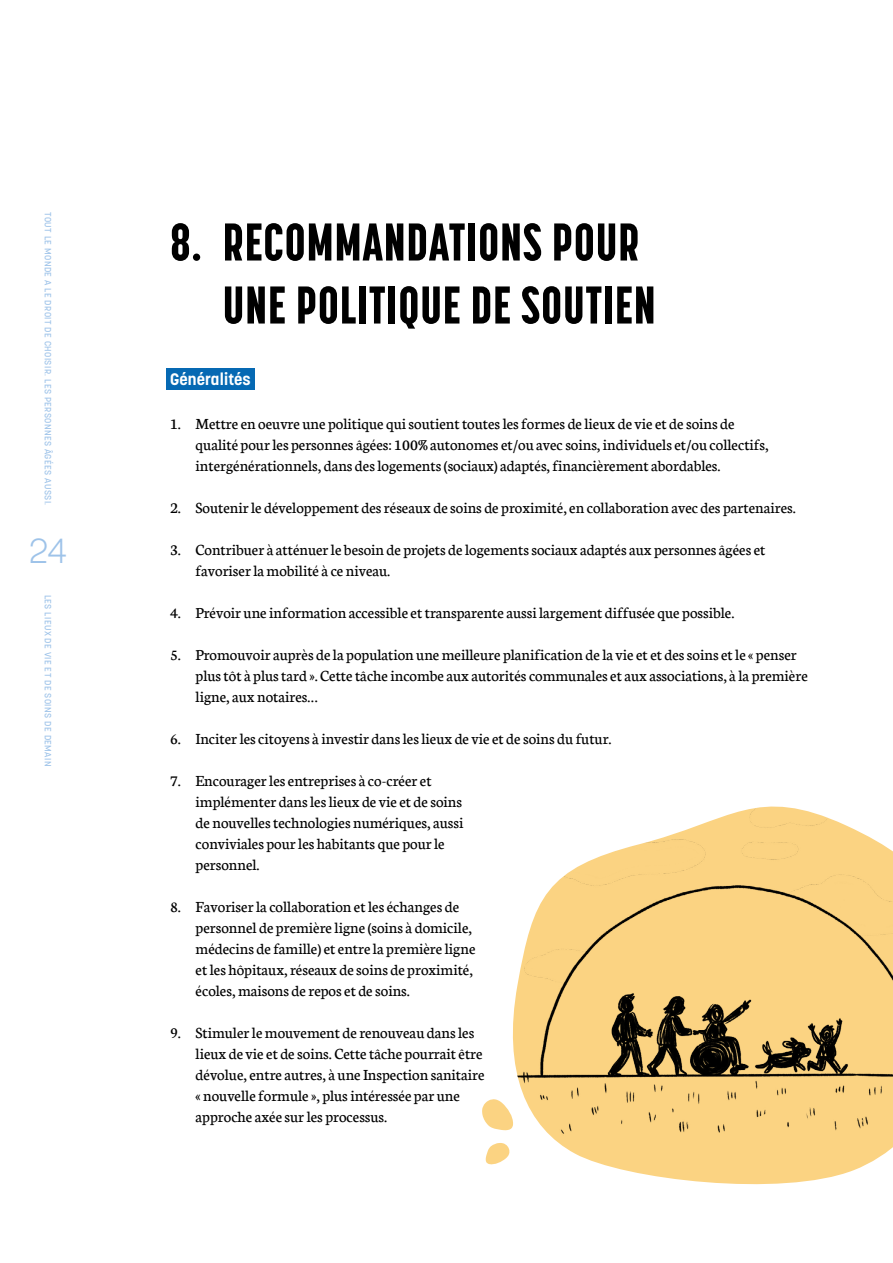
<style>
.page{position:relative;width:893px;height:1263px;background:#fff}
.page>*{position:absolute;margin:0;border:0;box-sizing:border-box;transform-origin:0 0}
.t1{font:800 52.5px/63px "Korolev Compressed";letter-spacing:.02em;color:#000}
.t2{font:300 34.5px "Korolev";color:#9ec3e9}
.t3{font:16.5px/21px "Neuton";color:#000}
.t4{font:700 16.5px "Korolev";letter-spacing:.01em;color:#fff}
.t5{font:500 9px "Korolev";letter-spacing:.05em;color:#9ec3e9}
</style>
<div class="page">
<div style="left:166px;top:368px;width:89px;height:22px;background:#0669b3"></div>
<svg style="left:503px;top:1037px;width:390px;height:148px;fill:#fbd382"></svg>
<img style="left:513px;top:806px;width:380px;height:337px">
<svg style="left:482px;top:1099px;width:31px;height:31px"></svg>
<svg style="left:486px;top:1143px;width:24px;height:22px"></svg>
<p class="t5" style="left:54px;top:212px;width:295px;rotate:90deg">TOUT LE MONDE A LE DROIT DE CHOISIR. LES PERSONNES ÂGÉES AUSSI.</p>
<h2 class="t2" style="left:29px;top:529px;width:39px">24</h2>
<p class="t5" style="left:54px;top:595px;width:173px;rotate:90deg">LES LIEUX DE VIE ET DE SOINS DE DEMAIN</p>
<h1 class="t1" style="left:223px;top:210px;width:434px;text-indent:-53px">8. RECOMMANDATIONS POUR<br>UNE POLITIQUE DE SOUTIEN</h1>
<p class="t4" style="left:170px;top:369px;width:82px">Généralités</p>
<p class="t3" style="left:196px;top:413px;width:574px;text-indent:-26px">1. Mettre en oeuvre une politique qui soutient toutes les formes de lieux de vie et de soins de qualité pour les personnes âgées: 100% autonomes et/ou avec soins, individuels et/ou collectifs, intergénérationnels, dans des logements (sociaux) adaptés, financièrement abordables.</p>
<p class="t3" style="left:170px;top:497px;width:627px">2. Soutenir le développement des réseaux de soins de proximité, en collaboration avec des partenaires.</p>
<p class="t3" style="left:196px;top:539px;width:571px;text-indent:-26px">3. Contribuer à atténuer le besoin de projets de logements sociaux adaptés aux personnes âgées et favoriser la mobilité à ce niveau.</p>
<p class="t3" style="left:170px;top:602px;width:566px">4. Prévoir une information accessible et transparente aussi largement diffusée que possible.</p>
<p class="t3" style="left:196px;top:644px;width:614px;text-indent:-26px">5. Promouvoir auprès de la population une meilleure planification de la vie et et des soins et le « penser plus tôt à plus tard ». Cette tâche incombe aux autorités communales et aux associations, à la première ligne, aux notaires…</p>
<p class="t3" style="left:170px;top:728px;width:443px">6. Inciter les citoyens à investir dans les lieux de vie et de soins du futur.</p>
<p class="t3" style="left:196px;top:770px;width:269px;text-indent:-26px">7. Encourager les entreprises à co-créer et implémenter dans les lieux de vie et de soins de nouvelles technologies numériques, aussi conviviales pour les habitants que pour le personnel.</p>
<p class="t3" style="left:196px;top:896px;width:281px;text-indent:-26px">8. Favoriser la collaboration et les échanges de personnel de première ligne (soins à domicile, médecins de famille) et entre la première ligne et les hôpitaux, réseaux de soins de proximité, écoles, maisons de repos et de soins.</p>
<p class="t3" style="left:196px;top:1022px;width:290px;text-indent:-26px">9. Stimuler le mouvement de renouveau dans les lieux de vie et de soins. Cette tâche pourrait être dévolue, entre autres, à une Inspection sanitaire « nouvelle formule », plus intéressée par une approche axée sur les processus.</p>
</div>
